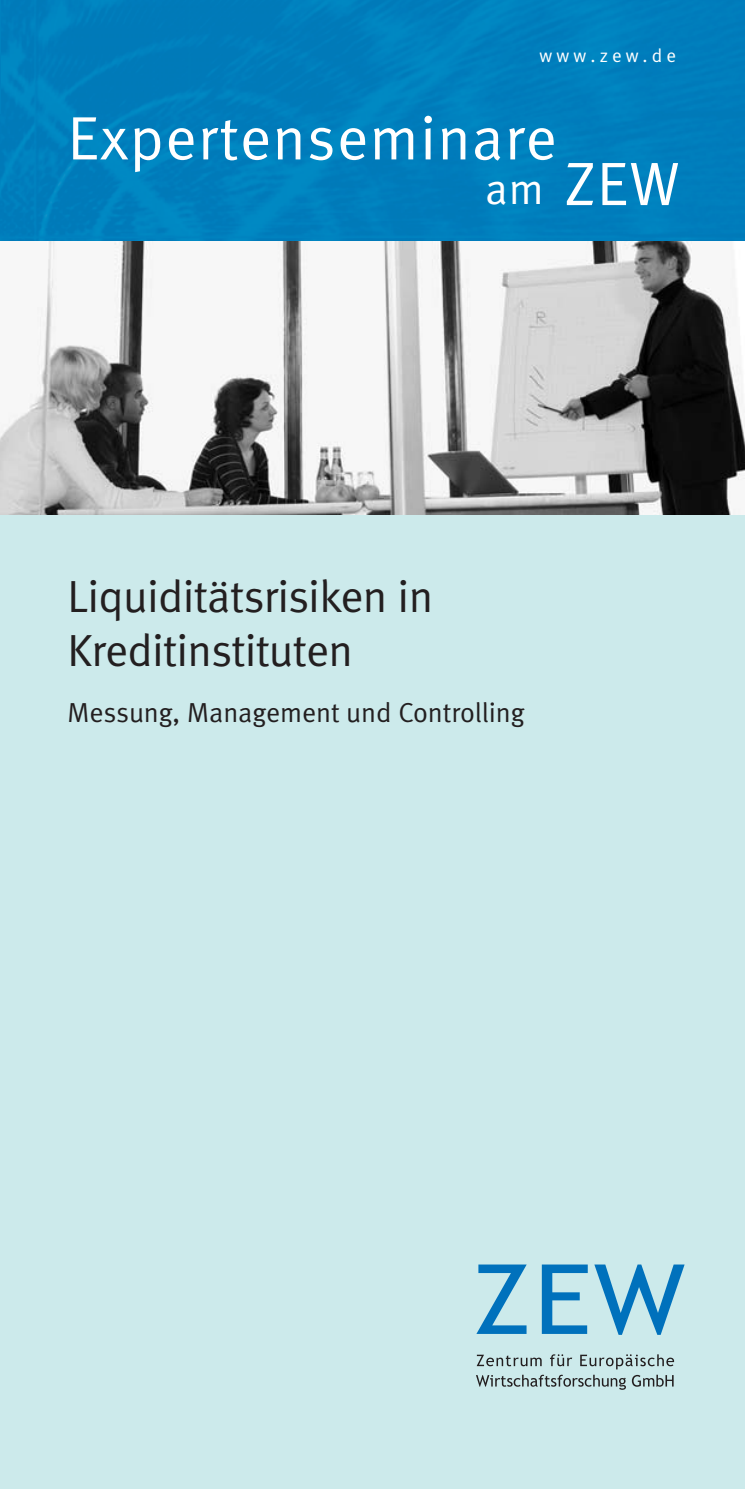
<style>
.page{position:relative;width:745px;height:1489px;background:#fff}
.page>*{position:absolute;margin:0;border:0;box-sizing:border-box;transform-origin:0 0}
.t1{font:61.25px/45.8px "Meta Normal LF";letter-spacing:.02em;color:#fff}
.t2{font:45px/54px "Meta Normal LF";letter-spacing:-.015em;color:#231f20}
.t3{font:27.5px "Meta Normal LF";color:#231f20}
.t4{font:18.75px "Meta Normal LF";letter-spacing:.225em;color:#fff}
.s1{font-size:43.75px}
</style>
<div class="page">
<div style="left:0;top:0;width:744px;height:1488px;background:#cceaeb"></div>
<img style="left:0;top:0;width:744px;height:241px">
<svg style="left:477px;top:1264px;width:49px;height:69px"></svg>
<svg style="left:541px;top:1264px;width:46px;height:69px"></svg>
<svg style="left:594px;top:1264px;width:90px;height:70px"></svg>
<svg style="left:476px;top:1354px;width:197px;height:35px"></svg>
<img style="left:0;top:241px;width:744px;height:273px">
<img style="left:0;top:0;width:1px;height:113px">
<p class="t4" style="left:539px;top:49px;width:138px">www.zew.de</p>
<h1 class="t1" style="left:485px;top:120px;width:195px;text-indent:-417px">Expertenseminare<br><span class="s1">am</span> ZEW</h1>
<p class="t2" style="left:68px;top:573px;width:367px">Liquiditätsrisiken in<br>Kreditinstituten</p>
<p class="t3" style="left:68px;top:701px;width:458px">Messung, Management und Controlling</p>
</div>
